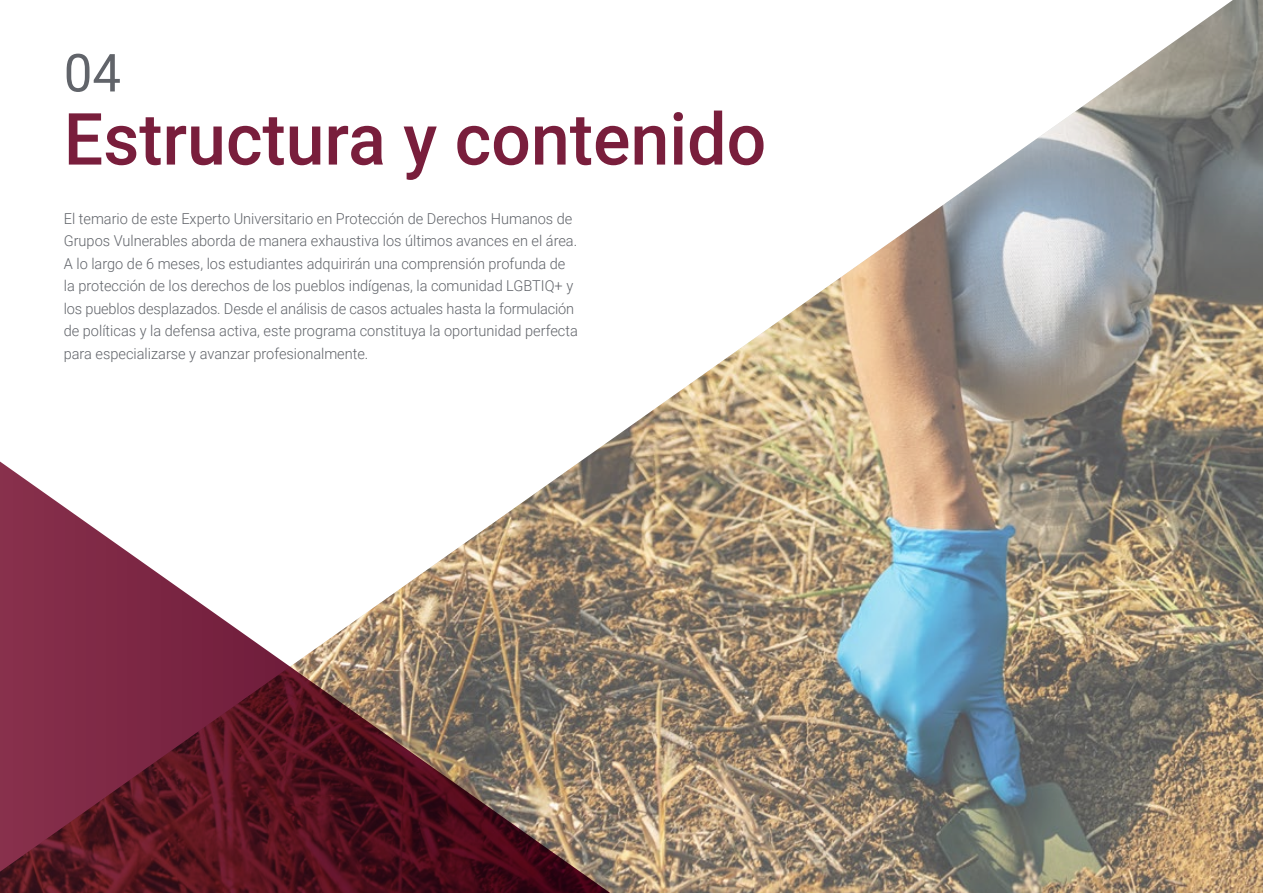
<style>
.page{position:relative;width:1263px;height:893px;background:#fff}
.page>*{position:absolute;margin:0;border:0;box-sizing:border-box;transform-origin:0 0}
.t1{font:500 72px "Roboto";color:#791e3c}
.t2{font:52.5px "Roboto";color:#61646a}
.t3{font:300 15px/22.5px "Roboto";color:#61646a}
</style>
<div class="page">
<img style="left:602px;top:0;width:661px;height:893px">
<svg style="left:0;top:446px;width:640px;height:447px"></svg>
<h2 class="t2" style="left:64px;top:36px;width:59px">04</h2>
<h1 class="t1" style="left:64px;top:89px;width:704px">Estructura y contenido</h1>
<p class="t3" style="left:64px;top:207px;width:516px">El temario de este Experto Universitario en Protección de Derechos Humanos de Grupos Vulnerables aborda de manera exhaustiva los últimos avances en el área.<br>A lo largo de 6 meses, los estudiantes adquirirán una comprensión profunda de la protección de los derechos de los pueblos indígenas, la comunidad LGBTIQ+ y los pueblos desplazados. Desde el análisis de casos actuales hasta la formulación de políticas y la defensa activa, este programa constituya la oportunidad perfecta para especializarse y avanzar profesionalmente.</p>
</div>
